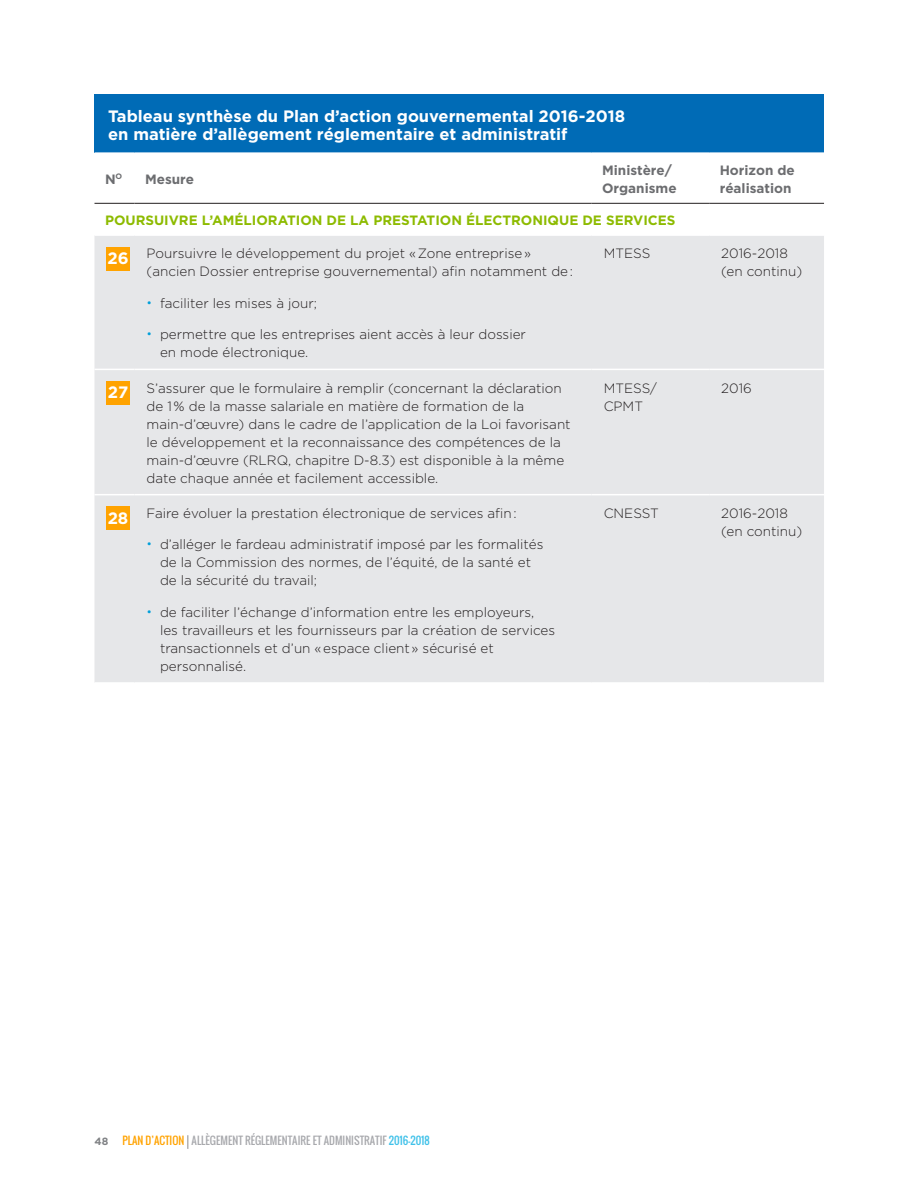
<style>
.page{position:relative;width:918px;height:1188px;background:#fff}
.page>*{position:absolute;margin:0;border:0;box-sizing:border-box;transform-origin:0 0}
.Titre_Tableau{font:700 16.5px/18px "Gotham";color:#fff}
.Texte_courant{font:300 13.5px/18px "Gotham";color:#231f20}
.Catégorie_tableau{font:700 13.5px "Gotham";color:#8dbb00}
.Catégorie_tableau-2{font:700 13.5px/18px "Gotham";color:#6c6d70}
.t1{font:10.5px "Oswald";color:#a8a9ad}
.t2{font:700 10.5px "Gotham";color:#808285}
.s1{font-size:12px;color:#009fda}
.s2{color:#ffa300}
.s3{font-family:"Gotham";font-weight:300;font-size:14.7px;color:#231f20}
.s4{color:#3fc1e9}
</style>
<div class="page">
<div style="left:94px;top:94px;width:730px;height:59px;background:#006bb6"></div>
<svg style="left:94px;top:202px;width:730px;height:1px"></svg>
<div style="left:94px;top:236px;width:730px;height:446px;background:#e6e7e9"></div>
<hr style="left:94px;top:369px;width:41px;height:1px;background:#fff">
<hr style="left:135px;top:369px;width:457px;height:1px;background:#fff">
<hr style="left:592px;top:369px;width:117px;height:1px;background:#fff">
<hr style="left:709px;top:369px;width:115px;height:1px;background:#fff">
<hr style="left:94px;top:494px;width:41px;height:1px;background:#fff">
<hr style="left:135px;top:494px;width:457px;height:1px;background:#fff">
<hr style="left:592px;top:494px;width:117px;height:1px;background:#fff">
<hr style="left:709px;top:494px;width:115px;height:1px;background:#fff">
<hr style="left:94px;top:203px;width:41px;height:1px;background:#231f20">
<hr style="left:135px;top:203px;width:457px;height:1px;background:#231f20">
<hr style="left:592px;top:203px;width:117px;height:1px;background:#231f20">
<hr style="left:709px;top:203px;width:115px;height:1px;background:#231f20">
<hr style="left:94px;top:152px;width:41px;height:2px;background:#fff">
<hr style="left:135px;top:152px;width:457px;height:2px;background:#fff">
<hr style="left:592px;top:152px;width:117px;height:2px;background:#fff">
<hr style="left:709px;top:152px;width:115px;height:2px;background:#fff">
<div style="left:106px;top:247px;width:24px;height:23px;background:#ffa300"></div>
<div style="left:106px;top:381px;width:24px;height:23px;background:#ffa300"></div>
<div style="left:106px;top:507px;width:24px;height:23px;background:#ffa300"></div>
<p class="Titre_Tableau" style="left:108px;top:106px;width:519px">Tableau synthèse du Plan d’action gouvernemental 2016-2018 en matière d’allègement réglementaire et administratif</p>
<p class="Catégorie_tableau-2" style="left:105px;top:170px;width:19px">N<sup>O</sup></p>
<p class="Catégorie_tableau-2" style="left:145px;top:170px;width:50px">Mesure</p>
<p class="Catégorie_tableau-2" style="left:602px;top:161px;width:76px">Ministère/<br>Organisme</p>
<p class="Catégorie_tableau-2" style="left:720px;top:161px;width:77px">Horizon de réalisation</p>
<p class="Catégorie_tableau" style="left:105px;top:212px;width:572px">POURSUIVRE L’AMÉLIORATION DE LA PRESTATION ÉLECTRONIQUE DE SERVICES</p>
<p class="Titre_Tableau" style="left:107px;top:249px;width:23px">26</p>
<p class="Texte_courant" style="left:147px;top:244px;width:428px">Poursuivre le développement du projet «Zone entreprise» (ancien Dossier entreprise gouvernemental) afin notamment de:</p>
<p class="Texte_courant" style="left:147px;top:294px;width:172px"><span class="s1">•</span> faciliter les mises à jour;</p>
<p class="Texte_courant" style="left:160px;top:325px;width:367px;text-indent:-14px"><span class="s1">•</span> permettre que les entreprises aient accès à leur dossier en mode électronique.</p>
<p class="Texte_courant" style="left:604px;top:244px;width:48px">MTESS</p>
<p class="Texte_courant" style="left:721px;top:244px;width:83px">2016-2018 (en continu)</p>
<p class="Titre_Tableau" style="left:108px;top:383px;width:22px">27</p>
<p class="Texte_courant" style="left:147px;top:379px;width:426px">S’assurer que le formulaire à remplir (concernant la déclaration de 1% de la masse salariale en matière de formation de la main-d’œuvre) dans le cadre de l’application de la Loi favorisant le développement et la reconnaissance des compétences de la main-d’œuvre (RLRQ, chapitre D-8.3) est disponible à la même date chaque année et facilement accessible.</p>
<p class="Texte_courant" style="left:604px;top:379px;width:55px">MTESS/<br>CPMT</p>
<p class="Texte_courant" style="left:721px;top:379px;width:32px">2016</p>
<p class="Titre_Tableau" style="left:108px;top:508px;width:22px">28</p>
<p class="Texte_courant" style="left:147px;top:504px;width:372px">Faire évoluer la prestation électronique de services afin:</p>
<p class="Texte_courant" style="left:160px;top:536px;width:385px;text-indent:-14px"><span class="s1">•</span> d’alléger le fardeau administratif imposé par les formalités de la Commission des normes, de l’équité, de la santé et de la sécurité du travail;</p>
<p class="Texte_courant" style="left:160px;top:603px;width:397px;text-indent:-14px"><span class="s1">•</span> de faciliter l’échange d’information entre les employeurs, les travailleurs et les fournisseurs par la création de services transactionnels et d’un «espace client» sécurisé et personnalisé.</p>
<p class="Texte_courant" style="left:604px;top:504px;width:57px">CNESST</p>
<p class="Texte_courant" style="left:721px;top:504px;width:83px">2016-2018 (en continu)</p>
<p class="t2" style="left:94px;top:1135px;width:15px">48</p>
<p class="t1" style="left:123px;top:1133px;width:309px"><span class="s2">PLAN D’ACTION</span> <span class="s3">|</span> ALLÈGEMENT RÉGLEMENTAIRE ET ADMINISTRATIF <span class="s4">2016-2018</span></p>
</div>
